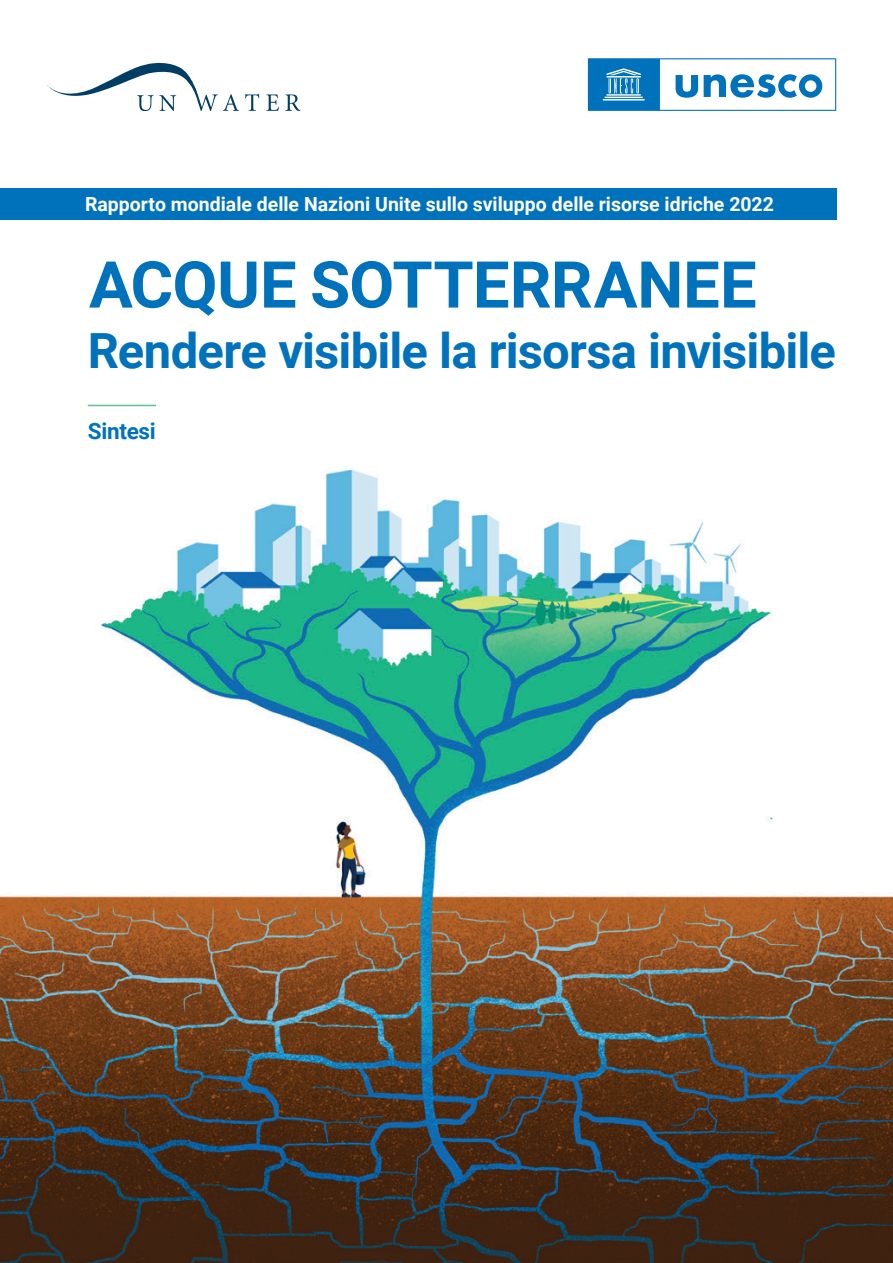
<style>
.page{position:relative;width:893px;height:1263px;background:#fff}
.page>*{position:absolute;margin:0;border:0;box-sizing:border-box;transform-origin:0 0}
.t1{font:700 64.65px "Roboto";letter-spacing:-.005em;color:#0072bc}
.t2{font:700 48.45px "Roboto";letter-spacing:-.02em;color:#0072bc}
.t3{font:700 22.5px "Roboto";letter-spacing:-.01em;color:#0072bc}
.t4{font:700 19.5px "Roboto";color:#fff}
</style>
<div class="page">
<img style="left:0;top:404px;width:893px;height:859px">
<div style="left:0;top:188px;width:836px;height:32px;background:#0072bc"></div>
<hr style="left:88px;top:405px;width:68px;height:1px;background:#5fc090">
<svg style="left:245px;top:94px;width:14px;height:17px"></svg>
<svg style="left:266px;top:94px;width:13px;height:17px"></svg>
<svg style="left:285px;top:94px;width:15px;height:17px"></svg>
<svg style="left:47px;top:63px;width:192px;height:48px"></svg>
<svg style="left:588px;top:58px;width:248px;height:53px"></svg>
<p class="t4" style="left:85px;top:190px;width:690px">Rapporto mondiale delle Nazioni Unite sullo sviluppo delle risorse idriche 2022</p>
<h1 class="t1" style="left:89px;top:239px;width:669px">ACQUE SOTTERRANEE</h1>
<h2 class="t2" style="left:88px;top:316px;width:750px">Rendere visibile la risorsa invisibile</h2>
<p class="t3" style="left:88px;top:415px;width:70px">Sintesi</p>
</div>
